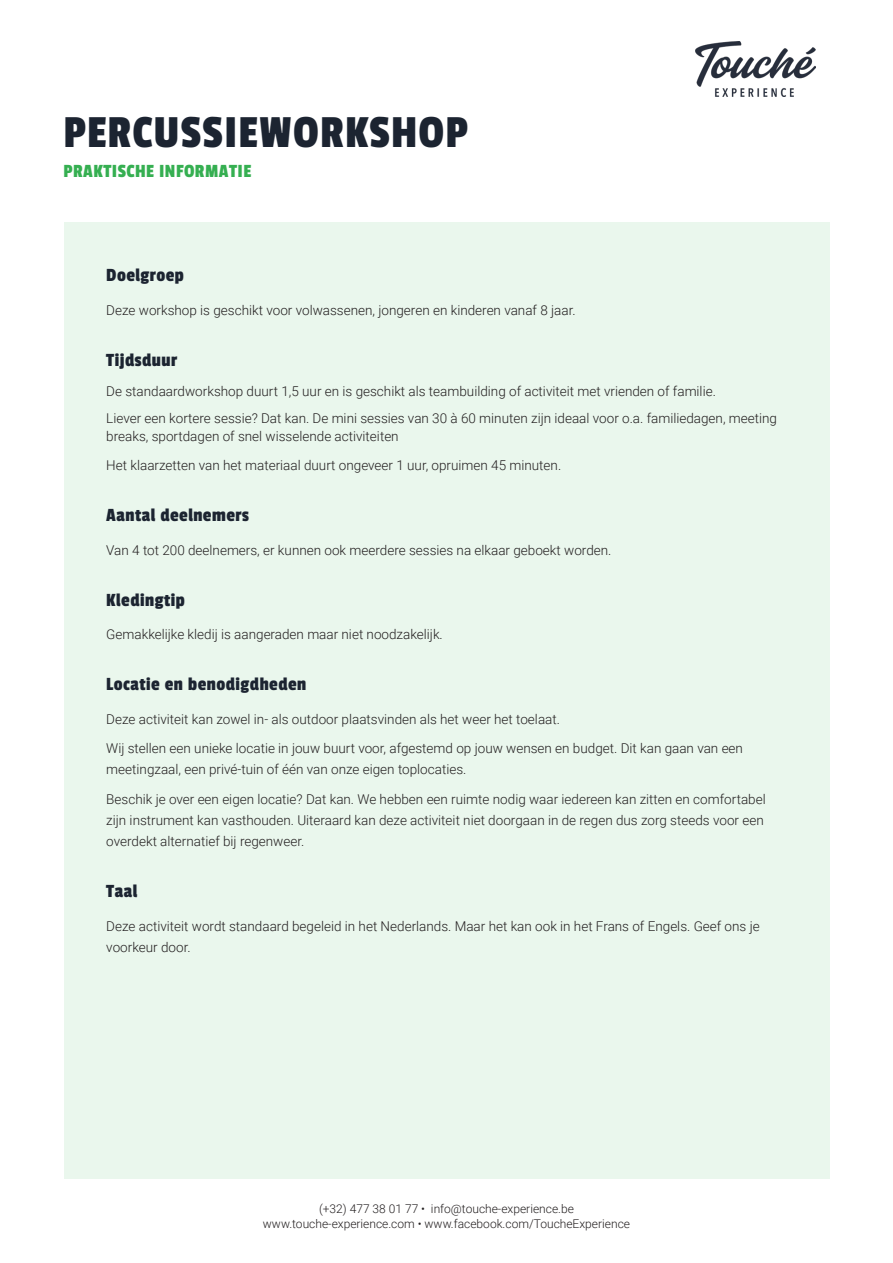
<style>
.page{position:relative;width:893px;height:1263px;background:#fff}
.page>*{position:absolute;margin:0;border:0;box-sizing:border-box;transform-origin:0 0}
.Hoofdtitel{font:48px "Passion One";letter-spacing:.025em;color:#1c2431}
.Tussentitel_paraf{font:19.5px "Passion One";letter-spacing:.025em;color:#1c2431}
.t1{font:19.5px "Passion One";letter-spacing:.025em;color:#35af51}
.Body_par{font:300 13.5px/21px "Roboto";color:#231f20}
.t2{font:300 12px/15px "Roboto";color:#231f20;text-align:center}
</style>
<div class="page">
<img style="left:696px;top:42px;width:120px;height:54px">
<div style="left:64px;top:222px;width:765px;height:957px;background:#eaf7ed"></div>
<p class="Hoofdtitel" style="left:64px;top:107px;width:406px">PERCUSSIEWORKSHOP</p>
<h2 class="t1" style="left:64px;top:161px;width:189px">PRAKTISCHE INFORMATIE</h2>
<p class="Tussentitel_paraf" style="left:106px;top:265px;width:79px">Doelgroep</p>
<p class="Body_par" style="left:106px;top:299px;width:471px">Deze workshop is geschikt voor volwassenen, jongeren en kinderen vanaf 8 jaar.</p>
<p class="Tussentitel_paraf" style="left:106px;top:349px;width:72px">Tijdsduur</p>
<p class="Body_par" style="left:106px;top:380px;width:611px">De standaardworkshop duurt 1,5 uur en is geschikt als teambuilding of activiteit met vrienden of familie.</p>
<p class="Body_par" style="left:106px;top:408px;width:672px;line-height:18px">Liever een kortere sessie? Dat kan. De mini sessies van 30 à 60 minuten zijn ideaal voor o.a. familiedagen, meeting breaks, sportdagen of snel wisselende activiteiten</p>
<p class="Body_par" style="left:106px;top:454px;width:456px">Het klaarzetten van het materiaal duurt ongeveer 1 uur, opruimen 45 minuten.</p>
<p class="Tussentitel_paraf" style="left:106px;top:505px;width:144px">Aantal deelnemers</p>
<p class="Body_par" style="left:106px;top:539px;width:507px">Van 4 tot 200 deelnemers, er kunnen ook meerdere sessies na elkaar geboekt worden.</p>
<p class="Tussentitel_paraf" style="left:106px;top:589px;width:80px">Kledingtip</p>
<p class="Body_par" style="left:106px;top:624px;width:338px">Gemakkelijke kledij is aangeraden maar niet noodzakelijk.</p>
<p class="Tussentitel_paraf" style="left:106px;top:674px;width:202px">Locatie en benodigdheden</p>
<p class="Body_par" style="left:106px;top:708px;width:455px">Deze activiteit kan zowel in- als outdoor plaatsvinden als het weer het toelaat.</p>
<p class="Body_par" style="left:106px;top:738px;width:638px">Wij stellen een unieke locatie in jouw buurt voor, afgestemd op jouw wensen en budget. Dit kan gaan van een meetingzaal, een privé-tuin of één van onze eigen toplocaties.</p>
<p class="Body_par" style="left:106px;top:788px;width:661px">Beschik je over een eigen locatie? Dat kan. We hebben een ruimte nodig waar iedereen kan zitten en comfortabel zijn instrument kan vasthouden. Uiteraard kan deze activiteit niet doorgaan in de regen dus zorg steeds voor een overdekt alternatief bij regenweer.</p>
<p class="Tussentitel_paraf" style="left:106px;top:880px;width:33px">Taal</p>
<p class="Body_par" style="left:106px;top:915px;width:655px">Deze activiteit wordt standaard begeleid in het Nederlands. Maar het kan ook in het Frans of Engels. Geef ons je voorkeur door.</p>
<p class="t2" style="left:263px;top:1200px;width:369px">(+32) 477 38 01 77 • info@touche-experience.be www.touche-experience.com • www.facebook.com/ToucheExperience</p>
</div>
